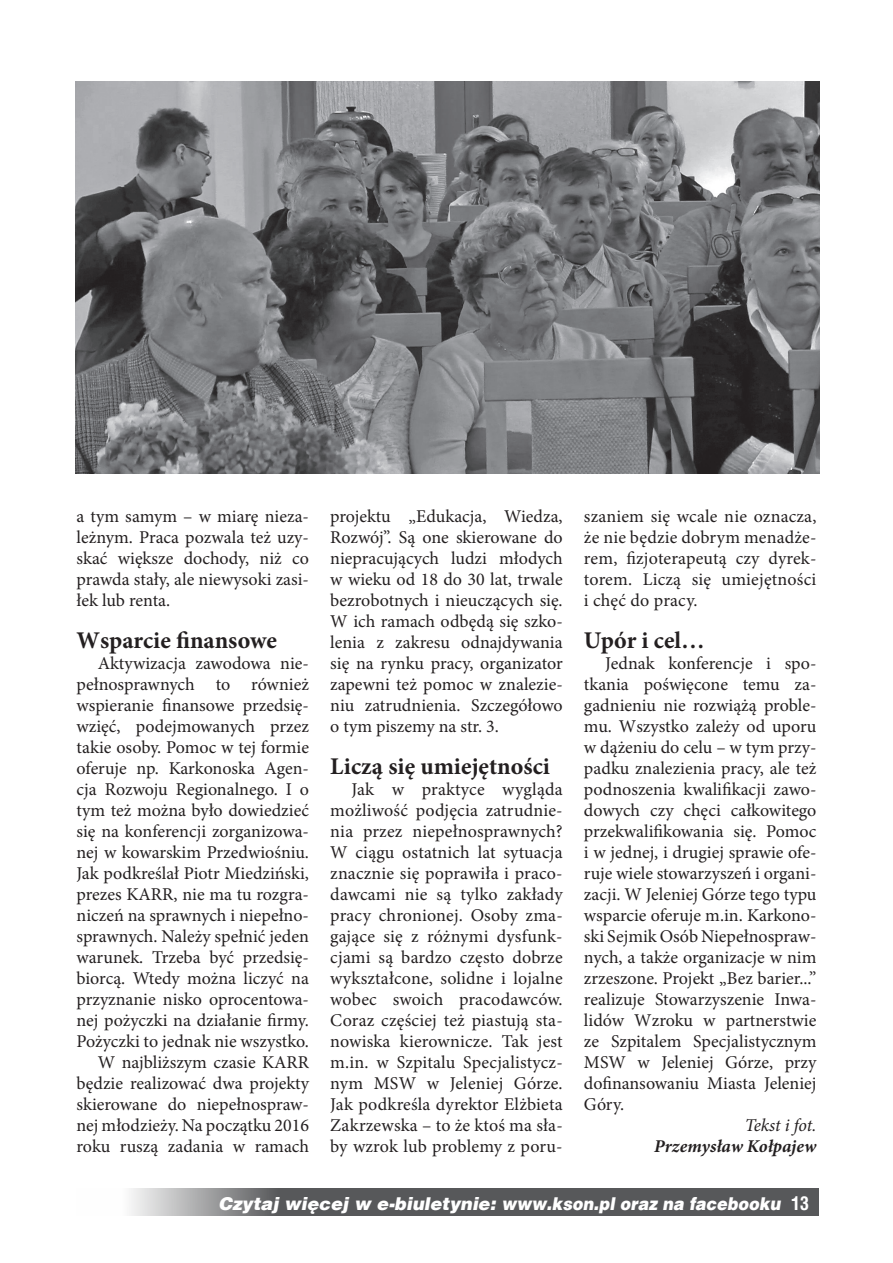
<style>
.page{position:relative;width:893px;height:1263px;background:#fff}
.page>*{position:absolute;margin:0;border:0;box-sizing:border-box;transform-origin:0 0}
.t1{font:700 24px "Minion Pro";color:#231f20}
.t2{font:18px/21px "Minion Pro";color:#231f20;text-align:justify}
.t3{font:italic 700 18px "Minion Pro";color:#231f20}
.t4{font:italic 18px "Minion Pro";letter-spacing:-.01em;color:#231f20}
.t5{font:italic 900 17.7px "Switzerland";color:#fff}
.s1{font-family:"Switzerland Condensed";font-weight:700;font-style:normal;font-size:18px}
</style>
<div class="page">
<svg style="left:131px;top:1188px;width:687px;height:28px;background:#67686a"></svg>
<img style="left:75px;top:82px;width:744px;height:391px">
<p class="t2" style="left:77px;top:506px;width:234px">a tym samym – w miarę nieza&shy;leżnym. Praca pozwala też uzy&shy;skać większe dochody, niż co prawda stały, ale niewysoki zasi&shy;łek lub renta.</p>
<h1 class="t1" style="left:77px;top:623px;width:202px">Wsparcie finansowe</h1>
<p class="t2" style="left:77px;top:653px;width:234px;text-align:right">Aktywizacja zawodowa nie&shy;pełnosprawnych to również wspieranie finansowe przedsię&shy;wzięć, podejmowanych przez takie osoby. Pomoc w tej formie oferuje np. Karkonoska Agen&shy;cja Rozwoju Regionalnego. I o tym też można było dowiedzieć się na konferencji zorganizowa&shy;nej w kowarskim Przedwiośniu.<br>Jak podkreślał Piotr Miedziński, prezes KARR, nie ma tu rozgra&shy;niczeń na sprawnych i niepełno&shy;sprawnych. Należy spełnić jeden warunek. Trzeba być przedsię&shy;biorcą. Wtedy można liczyć na przyznanie nisko oprocentowa&shy;nej pożyczki na działanie firmy.<br>Pożyczki to jednak nie wszystko.<br>W najbliższym czasie KARR będzie realizować dwa projekty skierowane do niepełnospraw&shy;nej młodzieży. Na początku 2016 roku ruszą zadania w ramach</p>
<p class="t2" style="left:330px;top:506px;width:234px">projektu „Edukacja, Wiedza, Rozwój”. Są one skierowane do niepracujących ludzi młodych w wieku od 18 do 30 lat, trwale bezrobotnych i nieuczących się.<br>W ich ramach odbędą się szko&shy;lenia z zakresu odnajdywania się na rynku pracy, organizator zapewni też pomoc w znalezie&shy;niu zatrudnienia. Szczegółowo o tym piszemy na str. 3.</p>
<h1 class="t1" style="left:330px;top:749px;width:221px">Liczą się umiejętności</h1>
<p class="t2" style="left:330px;top:779px;width:234px;text-indent:21px">Jak w praktyce wygląda możliwość podjęcia zatrudnie&shy;nia przez niepełnosprawnych?<br>W ciągu ostatnich lat sytuacja znacznie się poprawiła i praco&shy;dawcami nie są tylko zakłady pracy chronionej. Osoby zma&shy;gające się z różnymi dysfunk&shy;cjami są bardzo często dobrze wykształcone, solidne i lojalne wobec swoich pracodawców.<br>Coraz częściej też piastują sta&shy;nowiska kierownicze. Tak jest m.in. w Szpitalu Specjalistycz&shy;nym MSW w Jeleniej Górze.<br>Jak podkreśla dyrektor Elżbieta Zakrzewska – to że ktoś ma sła&shy;by wzrok lub problemy z poru-</p>
<p class="t2" style="left:584px;top:506px;width:234px">szaniem się wcale nie oznacza, że nie będzie dobrym menadże&shy;rem, fizjoterapeutą czy dyrek&shy;torem. Liczą się umiejętności i chęć do pracy.</p>
<h1 class="t1" style="left:584px;top:623px;width:122px">Upór i cel…</h1>
<p class="t2" style="left:584px;top:653px;width:234px;text-indent:21px">Jednak konferencje i spo&shy;tkania poświęcone temu za&shy;gadnieniu nie rozwiążą proble&shy;mu. Wszystko zależy od uporu w dążeniu do celu – w tym przy&shy;padku znalezienia pracy, ale też podnoszenia kwalifikacji zawo&shy;dowych czy chęci całkowitego przekwalifikowania się. Pomoc i w jednej, i drugiej sprawie ofe&shy;ruje wiele stowarzyszeń i organi&shy;zacji. W Jeleniej Górze tego typu wsparcie oferuje m.in. Karkono&shy;ski Sejmik Osób Niepełnospraw&shy;nych, a także organizacje w nim zrzeszone. Projekt „Bez barier...” realizuje Stowarzyszenie Inwa&shy;lidów Wzroku w partnerstwie ze Szpitalem Specjalistycznym MSW w Jeleniej Górze, przy dofinansowaniu Miasta Jeleniej Góry.</p>
<p class="t4" style="left:745px;top:1113px;width:73px">Tekst i fot.</p>
<p class="t3" style="left:654px;top:1134px;width:164px">Przemysław Kołpajew</p>
<p class="t5" style="left:218px;top:1193px;width:592px">Czytaj więcej w e-biuletynie: www.kson.pl oraz na facebooku <span class="s1">13</span></p>
</div>
